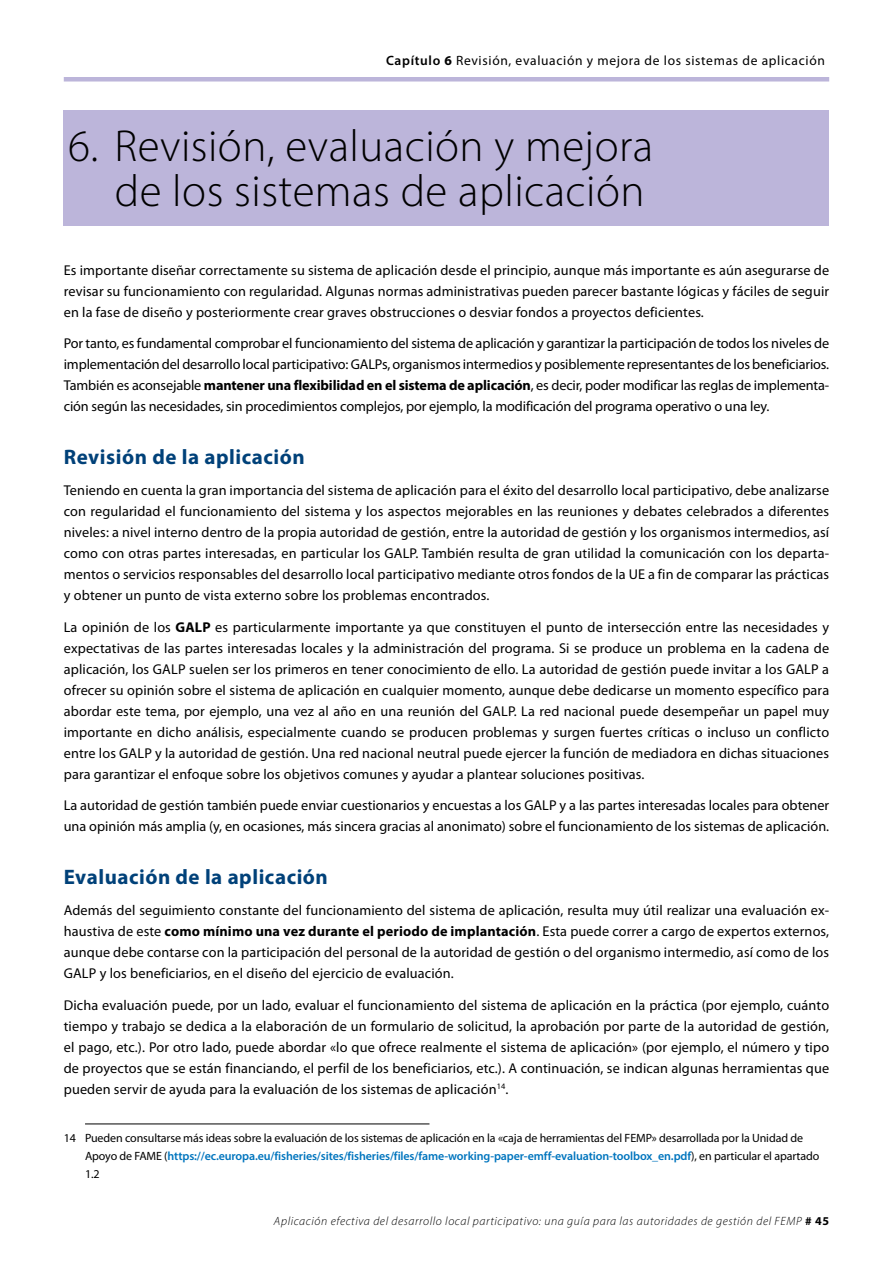
<style>
.page{position:relative;width:893px;height:1263px;background:#fff}
.page>*{position:absolute;margin:0;border:0;box-sizing:border-box;transform-origin:0 0}
.t1{font:300 45px/45px "Myriad Pro";letter-spacing:.01em;color:#000;text-align:right}
.Titre_3{font:700 21px "Myriad Pro";letter-spacing:.025em;color:#004179}
._1-Myriad_Pro-body{font:14.25px/21px "Myriad Pro";color:#000;text-align:justify}
.t2{font:13.5px "Myriad Pro";letter-spacing:.05em;color:#000}
.Notes{font:12px/18px "Myriad Pro";letter-spacing:-.01em;color:#000}
.t3{font:italic 300 12px "Myriad Pro";letter-spacing:.05em;color:#000}
.s1{font-weight:600}
.s2{font-weight:700}
.s3{font-weight:600;color:#0075be}
.s4{font-weight:700;font-style:normal}
</style>
<div class="page">
<div style="left:64px;top:77px;width:765px;height:5px;background:#bcb5da"></div>
<div style="left:64px;top:111px;width:765px;height:115px;background:#bcb5da"></div>
<hr style="left:85px;top:1124px;width:344px;height:1px;background:#000">
<p class="t2" style="left:386px;top:52px;width:440px"><span class="s1">Capítulo</span> <span class="s2">6</span> Revisión, evaluación y mejora de los sistemas de aplicación</p>
<p class="t1" style="left:68px;top:123px;width:587px">6. Revisión, evaluación y mejora de los sistemas de aplicación</p>
<p class="_1-Myriad_Pro-body" style="left:64px;top:259px;width:767px">Es importante diseñar correctamente su sistema de aplicación desde el principio, aunque más importante es aún asegurarse de revisar su funcionamiento con regularidad. Algunas normas administrativas pueden parecer bastante lógicas y fáciles de seguir en la fase de diseño y posteriormente crear graves obstrucciones o desviar fondos a proyectos deficientes.</p>
<p class="_1-Myriad_Pro-body" style="left:64px;top:332px;width:767px">Por tanto, es fundamental comprobar el funcionamiento del sistema de aplicación y garantizar la participación de todos los niveles de implementación del desarrollo local participativo: GALPs, organismos intermedios y posiblemente representantes de los beneficiarios.<br>También es aconsejable <span class="s2">mantener una flexibilidad en el sistema de aplicación</span>, es decir, poder modificar las reglas de implementa&shy;ción según las necesidades, sin procedimientos complejos, por ejemplo, la modificación del programa operativo o una ley.</p>
<p class="Titre_3" style="left:64px;top:443px;width:242px">Revisión de la aplicación</p>
<p class="_1-Myriad_Pro-body" style="left:64px;top:479px;width:767px">Teniendo en cuenta la gran importancia del sistema de aplicación para el éxito del desarrollo local participativo, debe analizarse con regularidad el funcionamiento del sistema y los aspectos mejorables en las reuniones y debates celebrados a diferentes niveles: a nivel interno dentro de la propia autoridad de gestión, entre la autoridad de gestión y los organismos intermedios, así como con otras partes interesadas, en particular los GALP. También resulta de gran utilidad la comunicación con los departa&shy;mentos o servicios responsables del desarrollo local participativo mediante otros fondos de la UE a fin de comparar las prácticas y obtener un punto de vista externo sobre los problemas encontrados.</p>
<p class="_1-Myriad_Pro-body" style="left:64px;top:616px;width:767px">La opinión de los <span class="s2">GALP</span> es particularmente importante ya que constituyen el punto de intersección entre las necesidades y expectativas de las partes interesadas locales y la administración del programa. Si se produce un problema en la cadena de aplicación, los GALP suelen ser los primeros en tener conocimiento de ello. La autoridad de gestión puede invitar a los GALP a ofrecer su opinión sobre el sistema de aplicación en cualquier momento, aunque debe dedicarse un momento específico para abordar este tema, por ejemplo, una vez al año en una reunión del GALP. La red nacional puede desempeñar un papel muy importante en dicho análisis, especialmente cuando se producen problemas y surgen fuertes críticas o incluso un conflicto entre los GALP y la autoridad de gestión. Una red nacional neutral puede ejercer la función de mediadora en dichas situaciones para garantizar el enfoque sobre los objetivos comunes y ayudar a plantear soluciones positivas.</p>
<p class="_1-Myriad_Pro-body" style="left:64px;top:794px;width:767px">La autoridad de gestión también puede enviar cuestionarios y encuestas a los GALP y a las partes interesadas locales para obtener una opinión más amplia (y, en ocasiones, más sincera gracias al anonimato) sobre el funcionamiento de los sistemas de aplicación.</p>
<p class="Titre_3" style="left:64px;top:863px;width:266px">Evaluación de la aplicación</p>
<p class="_1-Myriad_Pro-body" style="left:64px;top:899px;width:767px">Además del seguimiento constante del funcionamiento del sistema de aplicación, resulta muy útil realizar una evaluación ex&shy;haustiva de este <span class="s2">como mínimo una vez durante el periodo de implantación</span>. Esta puede correr a cargo de expertos externos, aunque debe contarse con la participación del personal de la autoridad de gestión o del organismo intermedio, así como de los GALP y los beneficiarios, en el diseño del ejercicio de evaluación.</p>
<p class="_1-Myriad_Pro-body" style="left:64px;top:994px;width:767px">Dicha evaluación puede, por un lado, evaluar el funcionamiento del sistema de aplicación en la práctica (por ejemplo, cuánto tiempo y trabajo se dedica a la elaboración de un formulario de solicitud, la aprobación por parte de la autoridad de gestión, el pago, etc.). Por otro lado, puede abordar «lo que ofrece realmente el sistema de aplicación» (por ejemplo, el número y tipo de proyectos que se están financiando, el perfil de los beneficiarios, etc.). A continuación, se indican algunas herramientas que pueden servir de ayuda para la evaluación de los sistemas de aplicación<sup>14</sup>.</p>
<p class="Notes" style="left:85px;top:1129px;width:736px;text-indent:-21px">14 Pueden consultarse más ideas sobre la evaluación de los sistemas de aplicación en la «caja de herramientas del FEMP» desarrollada por la Unidad de<br>Apoyo de FAME (<span class="s3">https://ec.europa.eu/fisheries/sites/fisheries/files/fame-working-paper-emff-evaluation-toolbox_en.pdf</span>), en particular el apartado<br>1.2</p>
<p class="t3" style="left:274px;top:1214px;width:557px">Aplicación efectiva del desarrollo local participativo: una guía para las autoridades de gestión del FEMP <span class="s4"># 45</span></p>
</div>
